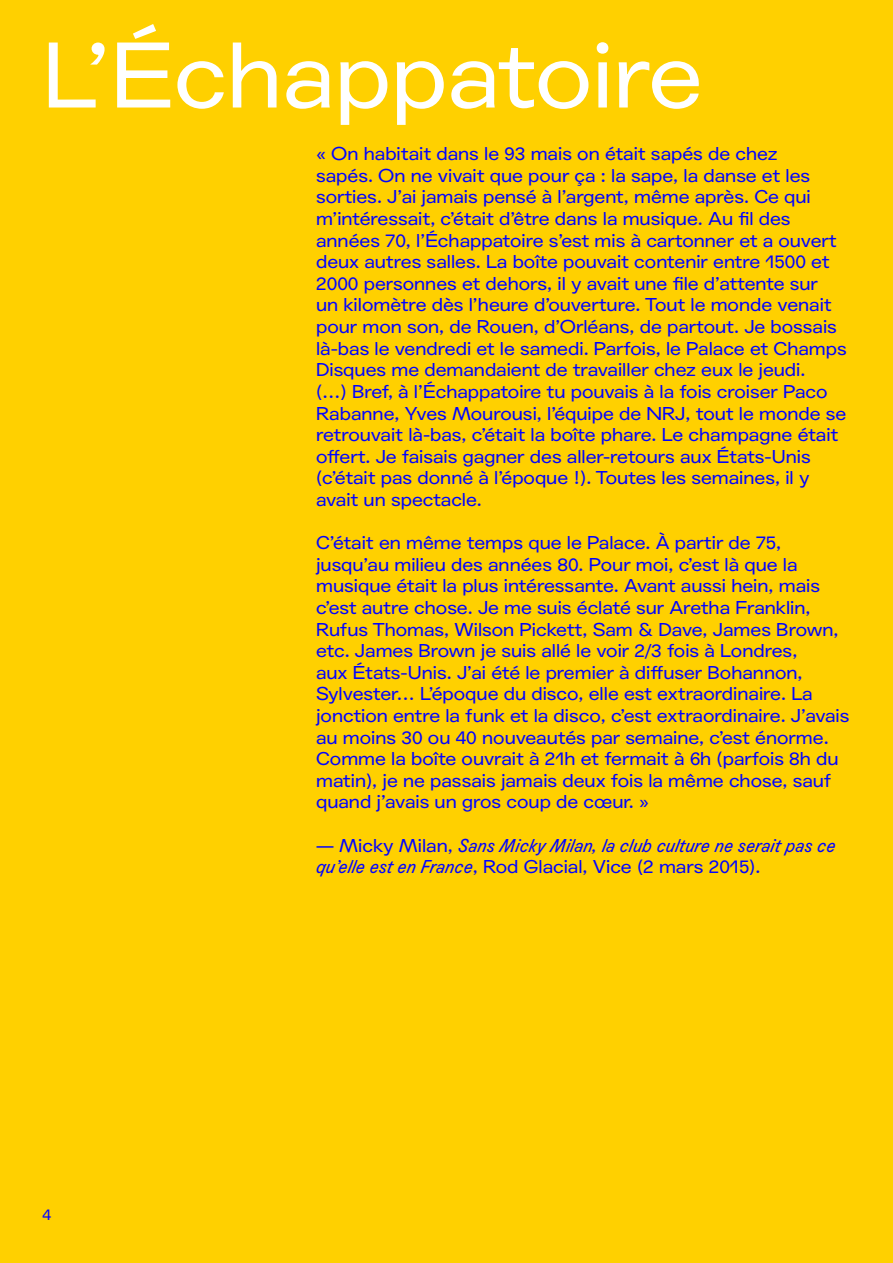
<style>
.page{position:relative;width:893px;height:1263px;background:#ffd000}
.page>*{position:absolute;margin:0;border:0;box-sizing:border-box;transform-origin:0 0}
.t1{font:90px "Agipo Reg Ext";color:#fff}
.t2{font:18px/21.6px "Agipo Reg Ext";color:#0203ff}
.t3{font:italic 18px "Agipo";color:#0203ff}
.t4{font:15px "Agipo Reg Ext";color:#0203ff}
.s1{font-family:"Agipo Reg Ext";font-style:normal}
.s2{font-family:"Agipo";font-style:italic}
</style>
<div class="page">
<h1 class="t1" style="left:43px;top:6px;width:661px">L’Échappatoire</h1>
<p class="t2" style="left:316px;top:142px;width:532px">« On habitait dans le 93 mais on était sapés de chez<br>sapés. On ne vivait que pour ça : la sape, la danse et les sorties. J’ai jamais pensé à l’argent, même après. Ce qui m’intéressait, c’était d’être dans la musique. Au fil des années 70, l’Échappatoire s’est mis à cartonner et a ouvert deux autres salles. La boîte pouvait contenir entre 1500 et 2000 personnes et dehors, il y avait une file d’attente sur<br>un kilomètre dès l’heure d’ouverture. Tout le monde venait pour mon son, de Rouen, d’Orléans, de partout. Je bossais là-bas le vendredi et le samedi. Parfois, le Palace et Champs Disques me demandaient de travailler chez eux le jeudi.<br>(…) Bref, à l’Échappatoire tu pouvais à la fois croiser Paco Rabanne, Yves Mourousi, l’équipe de NRJ, tout le monde se retrouvait là-bas, c’était la boîte phare. Le champagne était offert. Je faisais gagner des aller-retours aux États-Unis (c’était pas donné à l’époque !). Toutes les semaines, il y avait un spectacle.</p>
<p class="t2" style="left:316px;top:530px;width:535px">C’était en même temps que le Palace. À partir de 75, jusqu’au milieu des années 80. Pour moi, c’est là que la musique était la plus intéressante. Avant aussi hein, mais c’est autre chose. Je me suis éclaté sur Aretha Franklin, Rufus Thomas, Wilson Pickett, Sam &amp; Dave, James Brown, etc. James Brown je suis allé le voir 2/3 fois à Londres,<br>aux États-Unis. J’ai été le premier à diffuser Bohannon, Sylvester… L’époque du disco, elle est extraordinaire. La jonction entre la funk et la disco, c’est extraordinaire. J’avais au moins 30 ou 40 nouveautés par semaine, c’est énorme.<br>Comme la boîte ouvrait à 21h et fermait à 6h (parfois 8h du matin), je ne passais jamais deux fois la même chose, sauf quand j’avais un gros coup de cœur. »</p>
<p class="t3" style="left:316px;top:831px;width:521px"><span class="s1">— Micky Milan,</span> Sans Micky Milan, la club culture ne serait pas ce</p>
<p class="t2" style="left:316px;top:854px;width:446px"><span class="s2">qu’elle est en France</span>, Rod Glacial, Vice (2 mars 2015).</p>
<p class="t4" style="left:43px;top:1203px;width:10px">4</p>
</div>
